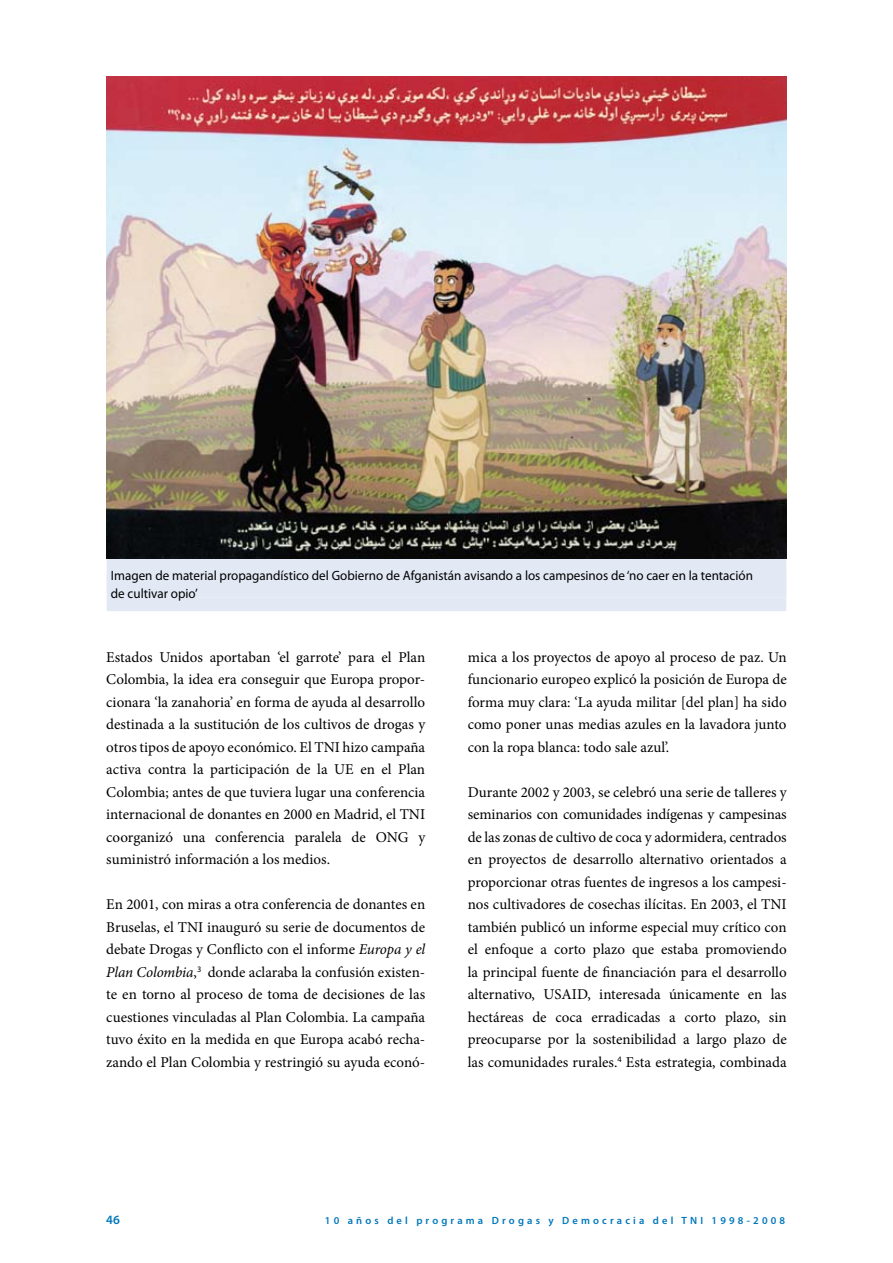
<style>
.page{position:relative;width:893px;height:1263px;background:#fff}
.page>*{position:absolute;margin:0;border:0;box-sizing:border-box;transform-origin:0 0}
.t1{font:15px/22.5px "Minion Pro";color:#000;text-align:justify}
.t2{font:13.5px/18px "Myriad Pro";color:#000}
.t3{font:600 12.75px "Myriad Pro";color:#07b}
.t4{font:600 10.5px "Myriad Pro";letter-spacing:.3em;color:#07b}
.s1{font-style:italic}
</style>
<div class="page">
<div style="left:107px;top:556px;width:679px;height:24px;background:#e2e9f5"></div>
<div style="left:107px;top:574px;width:679px;height:24px;background:#e2e9f5"></div>
<div style="left:107px;top:598px;width:679px;height:13px;background:#e2e9f5"></div>
<img style="left:106px;top:76px;width:681px;height:482px">
<p class="t2" style="left:111px;top:566px;width:643px">Imagen de material propagandístico del Gobierno de Afganistán avisando a los campesinos de ‘no caer en la tentación de cultivar opio’</p>
<p class="t1" style="left:106px;top:646px;width:320px">Estados Unidos aportaban ‘el garrote’ para el Plan Colombia, la idea era conseguir que Europa propor&shy;cionara ‘la zanahoria’ en forma de ayuda al desarrollo destinada a la sustitución de los cultivos de drogas y otros tipos de apoyo económico. El TNI hizo campaña activa contra la participación de la UE en el Plan Colombia; antes de que tuviera lugar una conferencia internacional de donantes en 2000 en Madrid, el TNI coorganizó una conferencia paralela de ONG y suministró información a los medios.</p>
<p class="t1" style="left:106px;top:893px;width:320px">En 2001, con miras a otra conferencia de donantes en Bruselas, el TNI inauguró su serie de documentos de debate Drogas y Conflicto con el informe <span class="s1">Europa y el Plan Colombia</span>,<sup>3</sup> donde aclaraba la confusión existen&shy;te en torno al proceso de toma de decisiones de las cuestiones vinculadas al Plan Colombia. La campaña tuvo éxito en la medida en que Europa acabó recha&shy;zando el Plan Colombia y restringió su ayuda econó-</p>
<p class="t1" style="left:468px;top:646px;width:320px">mica a los proyectos de apoyo al proceso de paz. Un funcionario europeo explicó la posición de Europa de forma muy clara: ‘La ayuda militar [del plan] ha sido como poner unas medias azules en la lavadora junto con la ropa blanca: todo sale azul’.</p>
<p class="t1" style="left:468px;top:781px;width:320px">Durante 2002 y 2003, se celebró una serie de talleres y seminarios con comunidades indígenas y campesinas de las zonas de cultivo de coca y adormidera, centrados en proyectos de desarrollo alternativo orientados a proporcionar otras fuentes de ingresos a los campesi&shy;nos cultivadores de cosechas ilícitas. En 2003, el TNI también publicó un informe especial muy crítico con el enfoque a corto plazo que estaba promoviendo la principal fuente de financiación para el desarrollo alternativo, USAID, interesada únicamente en las hectáreas de coca erradicadas a corto plazo, sin preocuparse por la sostenibilidad a largo plazo de las comunidades rurales.<sup>4</sup> Esta estrategia, combinada</p>
<p class="t3" style="left:106px;top:1212px;width:8px">46</p>
<p class="t4" style="left:325px;top:1214px;width:462px">10 años del programa Drogas y Democracia del TNI 1998-2008</p>
</div>
